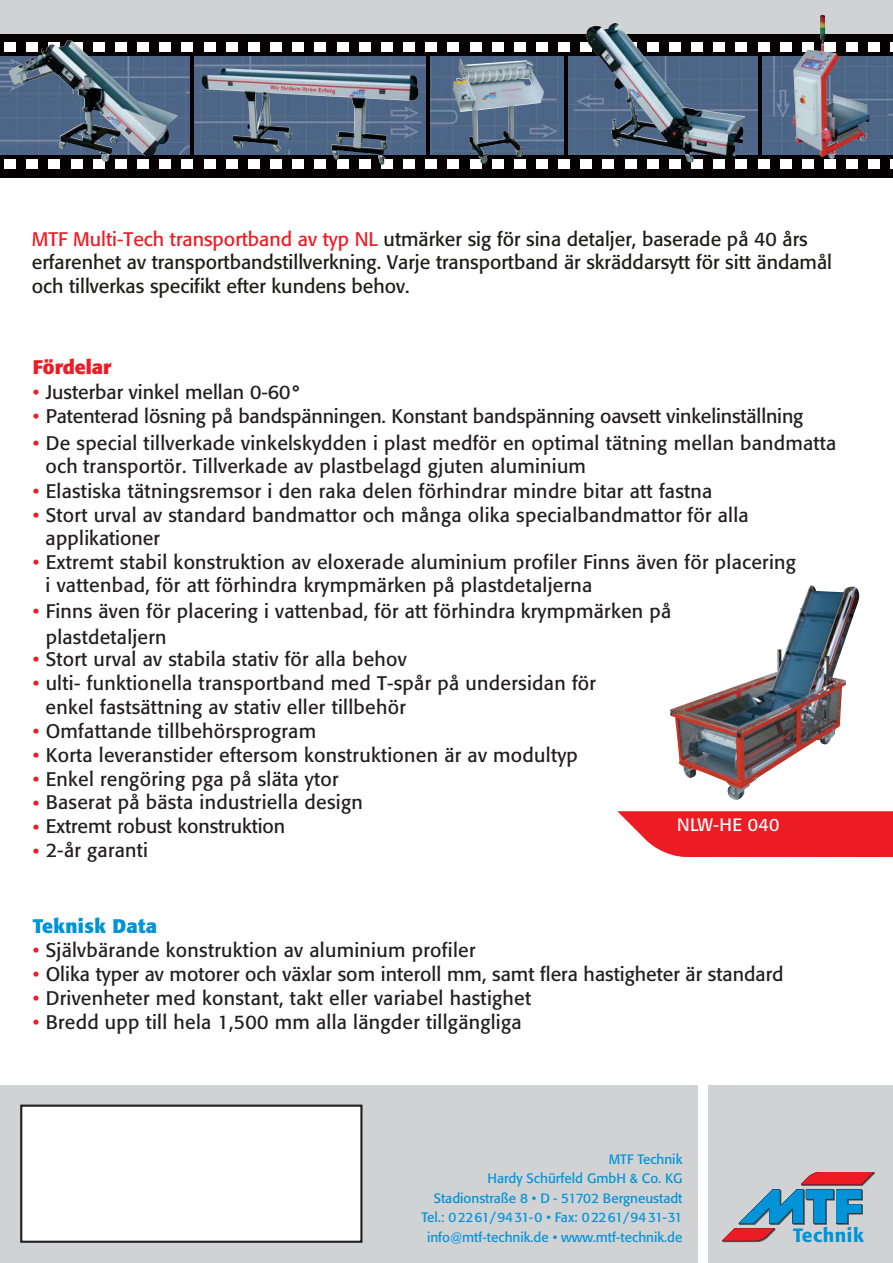
<style>
.page{position:relative;width:893px;height:1263px;background:#fff}
.page>*{position:absolute;margin:0;border:0;box-sizing:border-box;transform-origin:0 0}
.t1{font:19.5px/23.4px "Formata";letter-spacing:.015em;color:#231f20}
.t2{font:19.5px/23.4px "Formata";color:#1d1d1b}
.t3{font:19.5px "Formata";letter-spacing:-.005em;color:#231f20}
.t4{font:700 19.5px "Formata";letter-spacing:.015em;color:#0093d8}
.t5{font:700 19.5px "Formata";letter-spacing:-.005em;color:#ed1c24}
.t6{font:500 19.2px "Formata";letter-spacing:.025em;color:#0093d8}
.t7{font:17.7px "Formata";letter-spacing:.015em;color:#fff}
.t8{font:13.5px/19.5px "Formata";color:#0093d8;text-align:right}
.s1{color:#ed1c24}
</style>
<div class="page">
<div style="left:0;top:0;width:893px;height:38px;background:#d1d2d4"></div>
<div style="left:0;top:34px;width:893px;height:144px;background:#050001"></div>
<svg style="left:891px;top:159px;width:2px;height:10px"></svg>
<div style="left:869px;top:159px;width:11px;height:10px;background:#fff"></div>
<div style="left:847px;top:159px;width:11px;height:10px;background:#fff"></div>
<div style="left:824px;top:159px;width:12px;height:10px;background:#fff"></div>
<div style="left:802px;top:159px;width:12px;height:10px;background:#fff"></div>
<div style="left:780px;top:159px;width:11px;height:10px;background:#fff"></div>
<div style="left:758px;top:159px;width:11px;height:10px;background:#fff"></div>
<div style="left:736px;top:159px;width:11px;height:10px;background:#fff"></div>
<div style="left:714px;top:159px;width:11px;height:10px;background:#fff"></div>
<div style="left:691px;top:159px;width:12px;height:10px;background:#fff"></div>
<div style="left:669px;top:159px;width:12px;height:10px;background:#fff"></div>
<div style="left:647px;top:159px;width:11px;height:10px;background:#fff"></div>
<div style="left:625px;top:159px;width:11px;height:10px;background:#fff"></div>
<div style="left:603px;top:159px;width:11px;height:10px;background:#fff"></div>
<div style="left:581px;top:159px;width:11px;height:10px;background:#fff"></div>
<div style="left:558px;top:159px;width:12px;height:10px;background:#fff"></div>
<div style="left:536px;top:159px;width:12px;height:10px;background:#fff"></div>
<div style="left:514px;top:159px;width:11px;height:10px;background:#fff"></div>
<div style="left:492px;top:159px;width:11px;height:10px;background:#fff"></div>
<div style="left:470px;top:159px;width:11px;height:10px;background:#fff"></div>
<div style="left:448px;top:159px;width:11px;height:10px;background:#fff"></div>
<div style="left:425px;top:159px;width:12px;height:10px;background:#fff"></div>
<div style="left:403px;top:159px;width:12px;height:10px;background:#fff"></div>
<svg style="left:381px;top:159px;width:11px;height:10px"></svg>
<div style="left:359px;top:159px;width:11px;height:10px;background:#fff"></div>
<div style="left:337px;top:159px;width:11px;height:10px;background:#fff"></div>
<div style="left:315px;top:159px;width:11px;height:10px;background:#fff"></div>
<div style="left:292px;top:159px;width:12px;height:10px;background:#fff"></div>
<div style="left:270px;top:159px;width:12px;height:10px;background:#fff"></div>
<div style="left:248px;top:159px;width:12px;height:10px;background:#fff"></div>
<div style="left:226px;top:159px;width:11px;height:10px;background:#fff"></div>
<div style="left:204px;top:159px;width:11px;height:10px;background:#fff"></div>
<div style="left:182px;top:159px;width:11px;height:10px;background:#fff"></div>
<div style="left:160px;top:159px;width:11px;height:10px;background:#fff"></div>
<div style="left:137px;top:159px;width:12px;height:10px;background:#fff"></div>
<div style="left:115px;top:159px;width:12px;height:10px;background:#fff"></div>
<div style="left:93px;top:159px;width:11px;height:10px;background:#fff"></div>
<div style="left:71px;top:159px;width:11px;height:10px;background:#fff"></div>
<div style="left:49px;top:159px;width:11px;height:10px;background:#fff"></div>
<div style="left:27px;top:159px;width:11px;height:10px;background:#fff"></div>
<div style="left:4px;top:159px;width:12px;height:10px;background:#fff"></div>
<svg style="left:891px;top:42px;width:2px;height:10px"></svg>
<div style="left:869px;top:42px;width:11px;height:10px;background:#fff"></div>
<div style="left:780px;top:42px;width:11px;height:10px;background:#fff"></div>
<div style="left:758px;top:42px;width:11px;height:10px;background:#fff"></div>
<div style="left:736px;top:42px;width:11px;height:10px;background:#fff"></div>
<div style="left:714px;top:42px;width:11px;height:10px;background:#fff"></div>
<div style="left:691px;top:42px;width:12px;height:10px;background:#fff"></div>
<div style="left:581px;top:42px;width:11px;height:10px;background:#fff"></div>
<div style="left:558px;top:42px;width:12px;height:10px;background:#fff"></div>
<div style="left:536px;top:42px;width:12px;height:10px;background:#fff"></div>
<div style="left:514px;top:42px;width:11px;height:10px;background:#fff"></div>
<div style="left:492px;top:42px;width:11px;height:10px;background:#fff"></div>
<div style="left:470px;top:42px;width:11px;height:10px;background:#fff"></div>
<div style="left:448px;top:42px;width:11px;height:10px;background:#fff"></div>
<div style="left:425px;top:42px;width:12px;height:10px;background:#fff"></div>
<div style="left:403px;top:42px;width:12px;height:10px;background:#fff"></div>
<div style="left:381px;top:42px;width:11px;height:10px;background:#fff"></div>
<div style="left:359px;top:42px;width:11px;height:10px;background:#fff"></div>
<div style="left:337px;top:42px;width:11px;height:10px;background:#fff"></div>
<div style="left:315px;top:42px;width:11px;height:10px;background:#fff"></div>
<div style="left:292px;top:42px;width:12px;height:10px;background:#fff"></div>
<div style="left:270px;top:42px;width:12px;height:10px;background:#fff"></div>
<div style="left:248px;top:42px;width:12px;height:10px;background:#fff"></div>
<div style="left:226px;top:42px;width:11px;height:10px;background:#fff"></div>
<div style="left:204px;top:42px;width:11px;height:10px;background:#fff"></div>
<div style="left:182px;top:42px;width:11px;height:10px;background:#fff"></div>
<div style="left:160px;top:42px;width:11px;height:10px;background:#fff"></div>
<div style="left:137px;top:42px;width:12px;height:10px;background:#fff"></div>
<div style="left:115px;top:42px;width:12px;height:10px;background:#fff"></div>
<div style="left:93px;top:42px;width:11px;height:10px;background:#fff"></div>
<svg style="left:78px;top:42px;width:4px;height:10px"></svg>
<div style="left:4px;top:42px;width:12px;height:10px;background:#fff"></div>
<img style="left:0;top:56px;width:189px;height:99px">
<img style="left:194px;top:56px;width:231px;height:99px">
<img style="left:430px;top:56px;width:134px;height:99px">
<img style="left:569px;top:56px;width:189px;height:99px">
<img style="left:763px;top:56px;width:130px;height:99px">
<img style="left:9px;top:40px;width:69px;height:55px">
<img style="left:201px;top:68px;width:154px;height:86px">
<img style="left:452px;top:59px;width:92px;height:105px">
<img style="left:586px;top:24px;width:108px;height:139px">
<img style="left:793px;top:15px;width:76px;height:144px">
<div style="left:0;top:1085px;width:697px;height:178px;background:#d1d2d4"></div>
<div style="left:708px;top:1085px;width:185px;height:178px;background:#d1d2d4"></div>
<div style="left:21px;top:1106px;width:340px;height:136px;background:#fff"></div>
<div style="left:20px;top:1104px;width:342px;height:139px;border:2px solid #231f20"></div>
<svg style="left:722px;top:1172px;width:153px;height:70px"></svg>
<img style="left:670px;top:585px;width:189px;height:215px">
<svg style="left:617px;top:811px;width:276px;height:46px;background:#ee3239"></svg>
<p class="t2" style="left:32px;top:227px;width:802px"><span class="s1">MTF Multi-Tech transportband av typ NL</span> utmärker sig för sina detaljer, baserade på 40 års erfarenhet av transportbandstillverkning. Varje transportband är skräddarsytt för sitt ändamål och tillverkas specifikt efter kundens behov.</p>
<p class="t5" style="left:33px;top:354px;width:80px">Fördelar</p>
<p class="t1" style="left:33px;top:380px;width:268px"><span class="s1">•</span> Justerbar vinkel mellan 0-60°</p>
<p class="t3" style="left:33px;top:404px;width:772px"><span class="s1">•</span> Patenterad lösning på bandspänningen. Konstant bandspänning oavsett vinkelinställning</p>
<p class="t1" style="left:46px;top:431px;width:792px;text-indent:-13px"><span class="s1">•</span> De special tillverkade vinkelskydden i plast medför en optimal tätning mellan bandmatta och transportör. Tillverkade av plastbelagd gjuten aluminium</p>
<p class="t1" style="left:33px;top:479px;width:681px"><span class="s1">•</span> Elastiska tätningsremsor i den raka delen förhindrar mindre bitar att fastna</p>
<p class="t1" style="left:33px;top:503px;width:717px"><span class="s1">•</span> Stort urval av standard bandmattor och många olika specialbandmattor för alla</p>
<p class="t1" style="left:46px;top:550px;width:752px;text-indent:-13px"><span class="s1">•</span> Extremt stabil konstruktion av eloxerade aluminium profiler Finns även för placering i vattenbad, för att förhindra krympmärken på plastdetaljerna</p>
<p class="t1" style="left:46px;top:599px;width:627px;line-height:25.2px;text-indent:-13px"><span class="s1">•</span> Finns även för placering i vattenbad, för att förhindra krympmärken på plastdetaljern</p>
<p class="t1" style="left:33px;top:648px;width:375px"><span class="s1">•</span> Stort urval av stabila stativ för alla behov</p>
<p class="t1" style="left:46px;top:672px;width:552px;text-indent:-13px"><span class="s1">•</span> ulti- funktionella transportband med T-spår på undersidan för enkel fastsättning av stativ eller tillbehör</p>
<p class="t1" style="left:33px;top:720px;width:285px"><span class="s1">•</span> Omfattande tillbehörsprogram</p>
<p class="t1" style="left:33px;top:744px;width:547px"><span class="s1">•</span> Korta leveranstider eftersom konstruktionen är av modultyp</p>
<p class="t1" style="left:33px;top:768px;width:307px"><span class="s1">•</span> Enkel rengöring pga på släta ytor</p>
<p class="t1" style="left:33px;top:790px;width:331px"><span class="s1">•</span> Baserat på bästa industriella design</p>
<p class="t3" style="left:33px;top:814px;width:254px"><span class="s1">•</span> Extremt robust konstruktion</p>
<p class="t1" style="left:33px;top:838px;width:117px"><span class="s1">•</span> 2-år garanti</p>
<p class="t1" style="left:46px;top:527px;width:116px">applikationer</p>
<p class="t7" style="left:677px;top:814px;width:104px">NLW-HE 040</p>
<p class="t4" style="left:33px;top:914px;width:126px">Teknisk Data</p>
<p class="t1" style="left:33px;top:938px;width:444px"><span class="s1">•</span> Självbärande konstruktion av aluminium profiler</p>
<p class="t1" style="left:33px;top:962px;width:752px"><span class="s1">•</span> Olika typer av motorer och växlar som interoll mm, samt flera hastigheter är standard</p>
<p class="t1" style="left:33px;top:986px;width:500px"><span class="s1">•</span> Drivenheter med konstant, takt eller variabel hastighet</p>
<p class="t1" style="left:33px;top:1010px;width:490px"><span class="s1">•</span> Bredd upp till hela 1,500 mm alla längder tillgängliga</p>
<p class="t8" style="left:422px;top:1149px;width:262px">MTF Technik<br>Hardy Schürfeld GmbH &amp; Co. KG Stadionstraße 8 • D - 51702 Bergneustadt Tel.: 02261/9431-0 • Fax: 02261/94 31-31 info@mtf-technik.de • www.mtf-technik.de</p>
<p class="t6" style="left:793px;top:1223px;width:72px">Technik</p>
</div>
